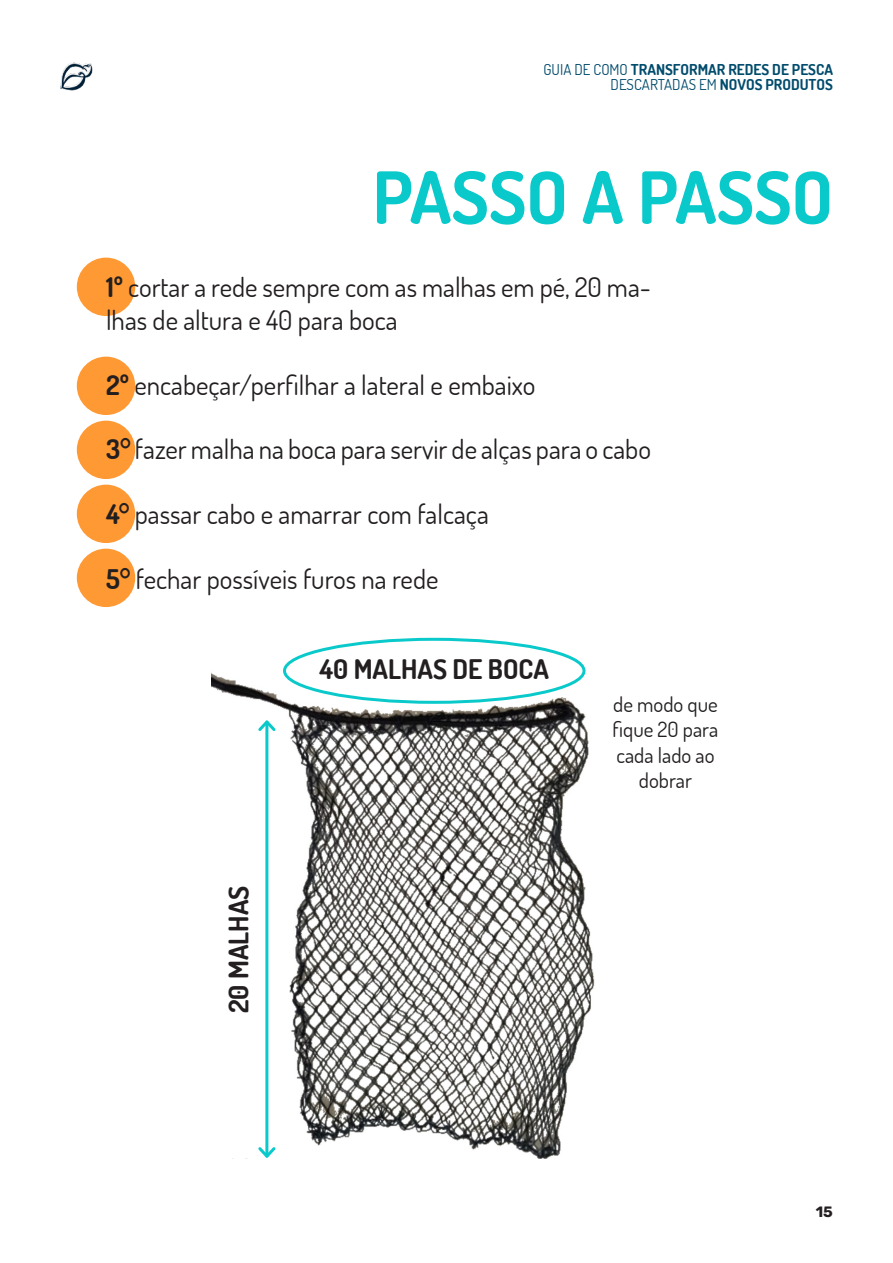
<style>
.page{position:relative;width:893px;height:1263px;background:#fff}
.page>*{position:absolute;margin:0;border:0;box-sizing:border-box;transform-origin:0 0}
.t1{font:700 72px "Dosis";color:#0ac9cb}
.t2{font:27px/32.4px "Dosis";color:#231f20}
.t3{font:700 27px "Dosis";color:#231f20}
.t4{font:21px/25.2px "Dosis";color:#231f20;text-align:center}
.t5{font:700 15px "Dosis";color:#004b6c}
.t6{font:15px "Dosis";color:#004b6c}
.t7{font:700 15px "Rubik";color:#231f20}
.s1{font-weight:400}
.s2{font-weight:700}
</style>
<div class="page">
<img style="left:211px;top:671px;width:384px;height:487px">
<img style="left:60px;top:62px;width:33px;height:29px">
<div style="left:77px;top:258px;width:58px;height:58px;background:#f93;border-radius:50%"></div>
<div style="left:77px;top:357px;width:58px;height:58px;background:#f93;border-radius:50%"></div>
<div style="left:77px;top:421px;width:58px;height:58px;background:#f93;border-radius:50%"></div>
<div style="left:77px;top:485px;width:58px;height:58px;background:#f93;border-radius:50%"></div>
<div style="left:77px;top:549px;width:58px;height:58px;background:#f93;border-radius:50%"></div>
<hr style="left:265px;top:722px;width:3px;height:434px;background:#0ac9cb">
<svg style="left:256px;top:717px;width:22px;height:17px"></svg>
<svg style="left:256px;top:1144px;width:22px;height:14px"></svg>
<div style="left:283px;top:638px;width:302px;height:66px;border:3px solid #0ac9cb;border-radius:50%"></div>
<p class="t5" style="left:543px;top:60px;width:291px"><span class="s1">GUIA DE COMO</span> TRANSFORMAR REDES DE PESCA</p>
<p class="t6" style="left:611px;top:75px;width:224px">DESCARTADAS EM <span class="s2">NOVOS PRODUTOS</span></p>
<p class="t1" style="left:373px;top:151px;width:462px">PASSO A PASSO</p>
<p class="t2" style="left:106px;top:271px;width:546px"><span class="s2">1º</span> cortar a rede sempre com as malhas em pé, 20 ma&shy;lhas de altura e 40 para boca</p>
<p class="t2" style="left:106px;top:368px;width:431px"><span class="s2">2º</span> encabeçar/perfilhar a lateral e embaixo</p>
<p class="t2" style="left:106px;top:433px;width:546px"><span class="s2">3°</span> fazer malha na boca para servir de alças para o cabo</p>
<p class="t2" style="left:106px;top:497px;width:384px"><span class="s2">4°</span> passar cabo e amarrar com falcaça</p>
<p class="t2" style="left:106px;top:562px;width:334px"><span class="s2">5°</span> fechar possíveis furos na rede</p>
<p class="t3" style="left:221px;top:1013px;width:129px;rotate:-90deg">20 MALHAS</p>
<p class="t3" style="left:320px;top:652px;width:231px">40 MALHAS DE BOCA</p>
<p class="t4" style="left:612px;top:691px;width:107px">de modo que fique 20 para cada lado ao dobrar</p>
<p class="t7" style="left:816px;top:1203px;width:19px">15</p>
</div>
